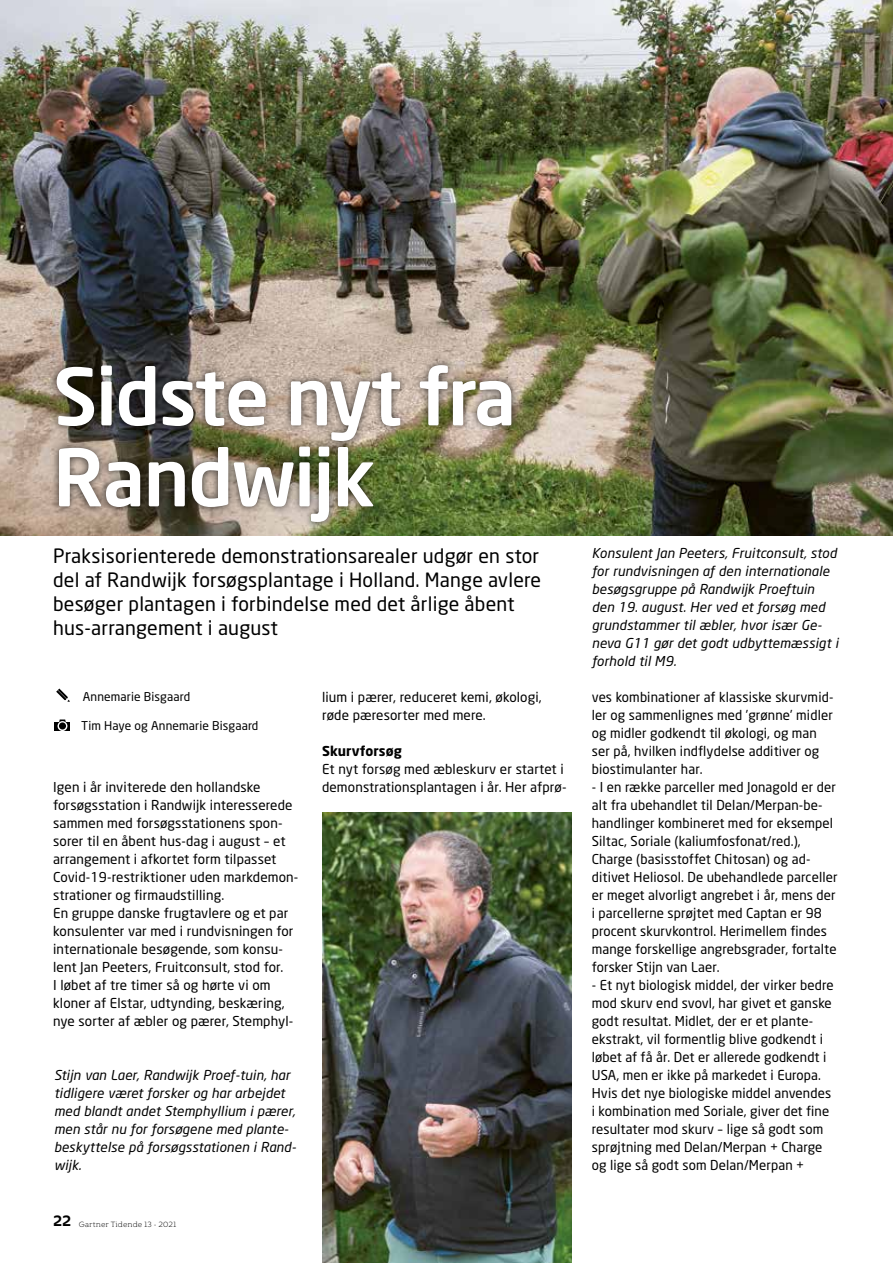
<style>
.page{position:relative;width:893px;height:1263px;background:#fff}
.page>*{position:absolute;margin:0;border:0;box-sizing:border-box;transform-origin:0 0}
.t1{font:500 78px/81px "Neo Sans Std";letter-spacing:-.02em;color:#fff}
.t2{font:19.5px/24px "Neo Sans";letter-spacing:.01em;color:#000}
.t3{font:13.5px/18px "Neo Sans";letter-spacing:.01em;color:#000}
.t4{font:italic 13.5px/18px "Neo Sans";letter-spacing:.01em;color:#000}
.t5{font:700 13.5px "Neo Sans";letter-spacing:.01em;color:#000}
.t6{font:12px "Neo Sans Std";letter-spacing:.01em;color:#000}
.t7{font:12px "Neo Sans";letter-spacing:.01em;color:#000}
.t8{font:300 7.5px "Kontrapunkt Bob";color:#000}
.s1{font-weight:700;font-size:15px}
</style>
<div class="page">
<img style="left:0;top:0;width:893px;height:536px">
<svg style="left:56px;top:688px;width:14px;height:14px"></svg>
<div style="left:49px;top:357px;width:471px;height:173px;background:#000;opacity:.75"></div>
<svg style="left:59px;top:719px;width:7px;height:3px"></svg>
<svg style="left:55px;top:722px;width:15px;height:8px"></svg>
<svg style="left:58px;top:721px;width:9px;height:10px"></svg>
<div style="left:59px;top:722px;width:7px;height:7px;background:#000;border-radius:50%"></div>
<img style="left:322px;top:813px;width:250px;height:450px">
<h1 class="t1" style="left:53px;top:354px;width:465px">Sidste nyt fra<br>Randwijk</h1>
<h2 class="t2" style="left:53px;top:544px;width:489px">Praksisorienterede demonstrationsarealer udgør en stor del af Randwijk forsøgsplantage i Holland. Mange avlere besøger plantagen i forbindelse med det årlige åbent hus-arrangement i august</h2>
<p class="t7" style="left:83px;top:689px;width:109px">Annemarie Bisgaard</p>
<p class="t6" style="left:81px;top:718px;width:179px">Tim Haye og Annemarie Bisgaard</p>
<p class="t3" style="left:53px;top:778px;width:247px">Igen i år inviterede den hollandske forsøgsstation i Randwijk interesserede sammen med forsøgsstationens spon&shy;sorer til en åbent hus-dag i august – et arrangement i afkortet form tilpasset Covid-19-restriktioner uden markdemon&shy;strationer og firmaudstilling.<br>En gruppe danske frugtavlere og et par konsulenter var med i rundvisningen for internationale besøgende, som konsu&shy;lent Jan Peeters, Fruitconsult, stod for.<br>I løbet af tre timer så og hørte vi om kloner af Elstar, udtynding, beskæring, nye sorter af æbler og pærer, Stemphyl-</p>
<p class="t4" style="left:54px;top:1066px;width:243px">Stijn van Laer, Randwijk Proef-tuin, har tidligere været forsker og har arbejdet med blandt andet Stemphyllium i pærer, men står nu for forsøgene med plante&shy;beskyttelse på forsøgsstationen i Rand&shy;wijk.</p>
<p class="t8" style="left:53px;top:1220px;width:125px"><span class="s1">22</span> Gartner Tidende 13 - 2021</p>
<p class="t3" style="left:322px;top:688px;width:221px">lium i pærer, reduceret kemi, økologi, røde pæresorter med mere.</p>
<p class="t5" style="left:322px;top:742px;width:81px">Skurvforsøg</p>
<p class="t3" style="left:322px;top:760px;width:246px">Et nyt forsøg med æbleskurv er startet i demonstrationsplantagen i år. Her afprø-</p>
<p class="t4" style="left:592px;top:544px;width:248px">Konsulent Jan Peeters, Fruitconsult, stod for rundvisningen af den internationale besøgsgruppe på Randwijk Proeftuin den 19. august. Her ved et forsøg med grundstammer til æbler, hvor især Ge&shy;neva G11 gør det godt udbyttemæssigt i forhold til M9.</p>
<p class="t3" style="left:592px;top:688px;width:243px">ves kombinationer af klassiske skurvmid&shy;ler og sammenlignes med ’grønne’ midler og midler godkendt til økologi, og man ser på, hvilken indflydelse additiver og biostimulanter har.</p>
<p class="t3" style="left:592px;top:778px;width:247px">- I en række parceller med Jonagold er der alt fra ubehandlet til Delan/Merpan-be&shy;handlinger kombineret med for eksempel Siltac, Soriale (kaliumfosfonat/red.), Charge (basisstoffet Chitosan) og ad&shy;ditivet Heliosol. De ubehandlede parceller er meget alvorligt angrebet i år, mens der i parcellerne sprøjtet med Captan er 98 procent skurvkontrol. Herimellem findes mange forskellige angrebsgrader, fortalte forsker Stijn van Laer.</p>
<p class="t3" style="left:592px;top:976px;width:243px">- Et nyt biologisk middel, der virker bedre mod skurv end svovl, har givet et ganske godt resultat. Midlet, der er et plante&shy;ekstrakt, vil formentlig blive godkendt i løbet af få år. Det er allerede godkendt i USA, men er ikke på markedet i Europa.<br>Hvis det nye biologiske middel anvendes i kombination med Soriale, giver det fine resultater mod skurv – lige så godt som sprøjtning med Delan/Merpan + Charge og lige så godt som Delan/Merpan +</p>
</div>
